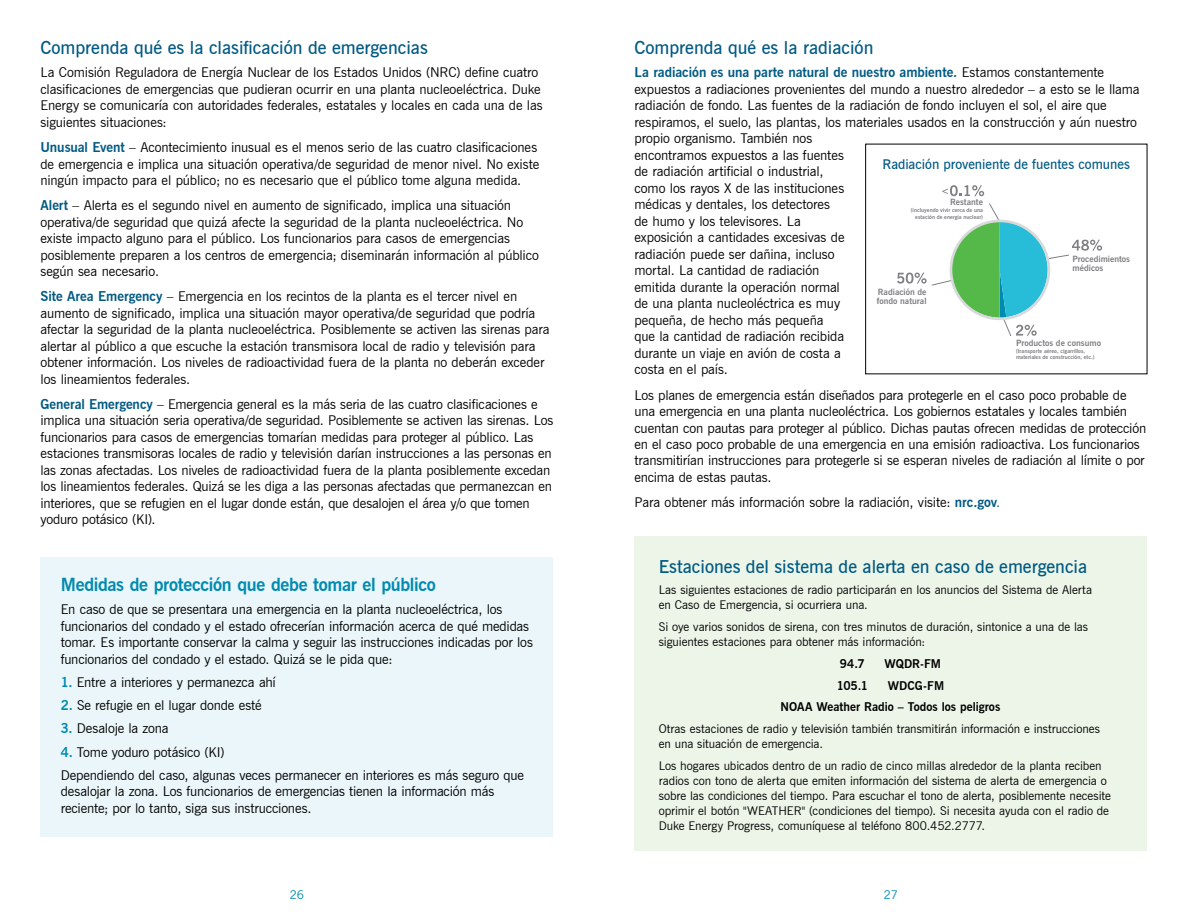
<style>
.page{position:relative;width:1188px;height:918px;background:#fff}
.page>*{position:absolute;margin:0;border:0;box-sizing:border-box;transform-origin:0 0}
.t1{font:600 18px "News Gothic BT";color:#005a84}
.t2{font:700 18px "News Gothic BT";letter-spacing:-.02em;color:#008ab0}
.t3{font:13.5px/16.5px "News Gothic BT";letter-spacing:-.01em;color:#000}
.t4{font:600 13.5px "News Gothic BT";color:#005a84}
.t5{font:12px/15px "News Gothic BT";letter-spacing:-.005em;color:#000}
.t6{font:700 12px/21.8px "News Gothic BT";color:#000}
.t7{font:12px "News Gothic BT";color:#008ab0}
.t8{font:700 8.7px/8.7px "News Gothic BT";color:#807f83}
.t9{font:700 5.55px/6.6px "News Gothic BT";color:#807f83;text-align:right}
.s1{font-weight:700;color:#005a84}
.s2{font-weight:700;color:#008ab0}
.s3{color:#005a84}
</style>
<div class="page">
<div style="left:40px;top:557px;width:514px;height:279px;background:#eaf6f9"></div>
<svg style="left:942px;top:185px;width:42px;height:11px"></svg>
<svg style="left:897px;top:203px;width:205px;height:133px"></svg>
<div style="left:634px;top:537px;width:514px;height:314px;background:#ecf5e8"></div>
<h1 class="t1" style="left:40px;top:37px;width:389px">Comprenda qué es la clasificación de emergencias</h1>
<p class="t3" style="left:40px;top:64px;width:504px">La Comisión Reguladora de Energía Nuclear de los Estados Unidos (NRC) define cuatro clasificaciones de emergencias que pudieran ocurrir en una planta nucleoeléctrica. Duke Energy se comunicaría con autoridades federales, estatales y locales en cada una de las siguientes situaciones:</p>
<p class="t3" style="left:40px;top:139px;width:500px"><span class="s1">Unusual Event</span> – Acontecimiento inusual es el menos serio de las cuatro clasificaciones de emergencia e implica una situación operativa/de seguridad de menor nivel. No existe ningún impacto para el público; no es necesario que el público tome alguna medida.</p>
<p class="t3" style="left:40px;top:197px;width:500px"><span class="s1">Alert</span> – Alerta es el segundo nivel en aumento de significado, implica una situación operativa/de seguridad que quizá afecte la seguridad de la planta nucleoeléctrica. No existe impacto alguno para el público. Los funcionarios para casos de emergencias posiblemente preparen a los centros de emergencia; diseminarán información al público según sea necesario.</p>
<p class="t3" style="left:40px;top:288px;width:511px"><span class="s1">Site Area Emergency</span> – Emergencia en los recintos de la planta es el tercer nivel en aumento de significado, implica una situación mayor operativa/de seguridad que podría afectar la seguridad de la planta nucleoeléctrica. Posiblemente se activen las sirenas para alertar al público a que escuche la estación transmisora local de radio y televisión para obtener información. Los niveles de radioactividad fuera de la planta no deberán exceder los lineamientos federales.</p>
<p class="t3" style="left:40px;top:396px;width:514px"><span class="s1">General Emergency</span> – Emergencia general es la más seria de las cuatro clasificaciones e implica una situación seria operativa/de seguridad. Posiblemente se activen las sirenas. Los funcionarios para casos de emergencias tomarían medidas para proteger al público. Las estaciones transmisoras locales de radio y televisión darían instrucciones a las personas en las zonas afectadas. Los niveles de radioactividad fuera de la planta posiblemente excedan los lineamientos federales. Quizá se les diga a las personas afectadas que permanezcan en interiores, que se refugien en el lugar donde están, que desalojen el área y/o que tomen yoduro potásico (KI).</p>
<h1 class="t2" style="left:61px;top:574px;width:377px">Medidas de protección que debe tomar el público</h1>
<p class="t3" style="left:61px;top:601px;width:474px">En caso de que se presentara una emergencia en la planta nucleoeléctrica, los funcionarios del condado y el estado ofrecerían información acerca de qué medidas tomar. Es importante conservar la calma y seguir las instrucciones indicadas por los funcionarios del condado y el estado. Quizá se le pida que:</p>
<p class="t3" style="left:61px;top:674px;width:217px"><span class="s2">1.</span> Entre a interiores y permanezca ahí</p>
<p class="t3" style="left:61px;top:697px;width:202px"><span class="s2">2.</span> Se refugie en el lugar donde esté</p>
<p class="t3" style="left:61px;top:720px;width:109px"><span class="s2">3.</span> Desaloje la zona</p>
<p class="t3" style="left:61px;top:740px;width:465px;line-height:23.2px"><span class="s2">4.</span> Tome yoduro potásico (KI)<br>Dependiendo del caso, algunas veces permanecer en interiores es más seguro que</p>
<p class="t3" style="left:61px;top:783px;width:435px">desalojar la zona. Los funcionarios de emergencias tienen la información más reciente; por lo tanto, siga sus instrucciones.</p>
<h1 class="t1" style="left:634px;top:37px;width:241px">Comprenda qué es la radiación</h1>
<p class="t3" style="left:634px;top:64px;width:507px"><span class="s1">La radiación es una parte natural de nuestro ambiente.</span> Estamos constantemente expuestos a radiaciones provenientes del mundo a nuestro alrededor – a esto se le llama radiación de fondo. Las fuentes de la radiación de fondo incluyen el sol, el aire que respiramos, el suelo, las plantas, los materiales usados en la construcción y aún nuestro propio organismo. También nos<br>encontramos expuestos a las fuentes<br>de radiación artificial o industrial,<br>como los rayos X de las instituciones<br>médicas y dentales, los detectores<br>de humo y los televisores. La<br>exposición a cantidades excesivas de<br>radiación puede ser dañina, incluso<br>mortal. La cantidad de radiación<br>emitida durante la operación normal<br>de una planta nucleoléctrica es muy<br>pequeña, de hecho más pequeña<br>que la cantidad de radiación recibida<br>durante un viaje en avión de costa a<br>costa en el país.</p>
<p class="t3" style="left:634px;top:386px;width:513px">Los planes de emergencia están diseñados para protegerle en el caso poco probable de una emergencia en una planta nucleoléctrica. Los gobiernos estatales y locales también cuentan con pautas para proteger al público. Dichas pautas ofrecen medidas de protección en el caso poco probable de una emergencia en una emisión radioactiva. Los funcionarios transmitirían instrucciones para protegerle si se esperan niveles de radiación al límite o por encima de estas pautas.</p>
<p class="t3" style="left:634px;top:494px;width:367px">Para obtener más información sobre la radiación, visite: <span class="s1">nrc.gov</span><span class="s3">.</span></p>
<p class="t4" style="left:883px;top:156px;width:249px">Radiación proveniente de fuentes comunes</p>
<p class="t8" style="left:950px;top:198px;width:34px">Restante</p>
<p class="t9" style="left:911px;top:207px;width:74px">(incluyendo vivir cerca de una estación de energía nuclear)</p>
<p class="t8" style="left:1073px;top:254px;width:59px">Procedimientos médicos</p>
<p class="t8" style="left:877px;top:288px;width:51px">Radiación de fondo natural</p>
<p class="t8" style="left:1016px;top:338px;width:87px">Productos de consumo</p>
<p class="t9" style="left:1016px;top:347px;width:80px;text-align:left">(transporte aéreo, cigarrillos, materiales de construcción, etc.)</p>
<h1 class="t1" style="left:659px;top:555px;width:430px">Estaciones del sistema de alerta en caso de emergencia</h1>
<p class="t5" style="left:659px;top:583px;width:435px">Las siguientes estaciones de radio participarán en los anuncios del Sistema de Alerta en Caso de Emergencia, si ocurriera una.</p>
<p class="t5" style="left:659px;top:619px;width:431px">Si oye varios sonidos de sirena, con tres minutos de duración, sintonice a una de las siguientes estaciones para obtener más información:</p>
<p class="t6" style="left:840px;top:653px;width:26px">94.7</p>
<p class="t6" style="left:885px;top:653px;width:58px">WQDR-FM</p>
<p class="t6" style="left:837px;top:674px;width:33px">105.1</p>
<p class="t6" style="left:781px;top:674px;width:221px;text-indent:107px">WDCG-FM<br>NOAA Weather Radio – Todos los peligros</p>
<p class="t5" style="left:659px;top:721px;width:443px">Otras estaciones de radio y televisión también transmitirán información e instrucciones en una situación de emergencia.</p>
<p class="t5" style="left:659px;top:758px;width:454px">Los hogares ubicados dentro de un radio de cinco millas alrededor de la planta reciben radios con tono de alerta que emiten información del sistema de alerta de emergencia o sobre las condiciones del tiempo. Para escuchar el tono de alerta, posiblemente necesite oprimir el botón "WEATHER" (condiciones del tiempo). Si necesita ayuda con el radio de Duke Energy Progress, comuníquese al teléfono 800.452.2777.</p>
<p class="t7" style="left:290px;top:888px;width:16px">26</p>
<p class="t7" style="left:884px;top:888px;width:16px">27</p>
</div>
